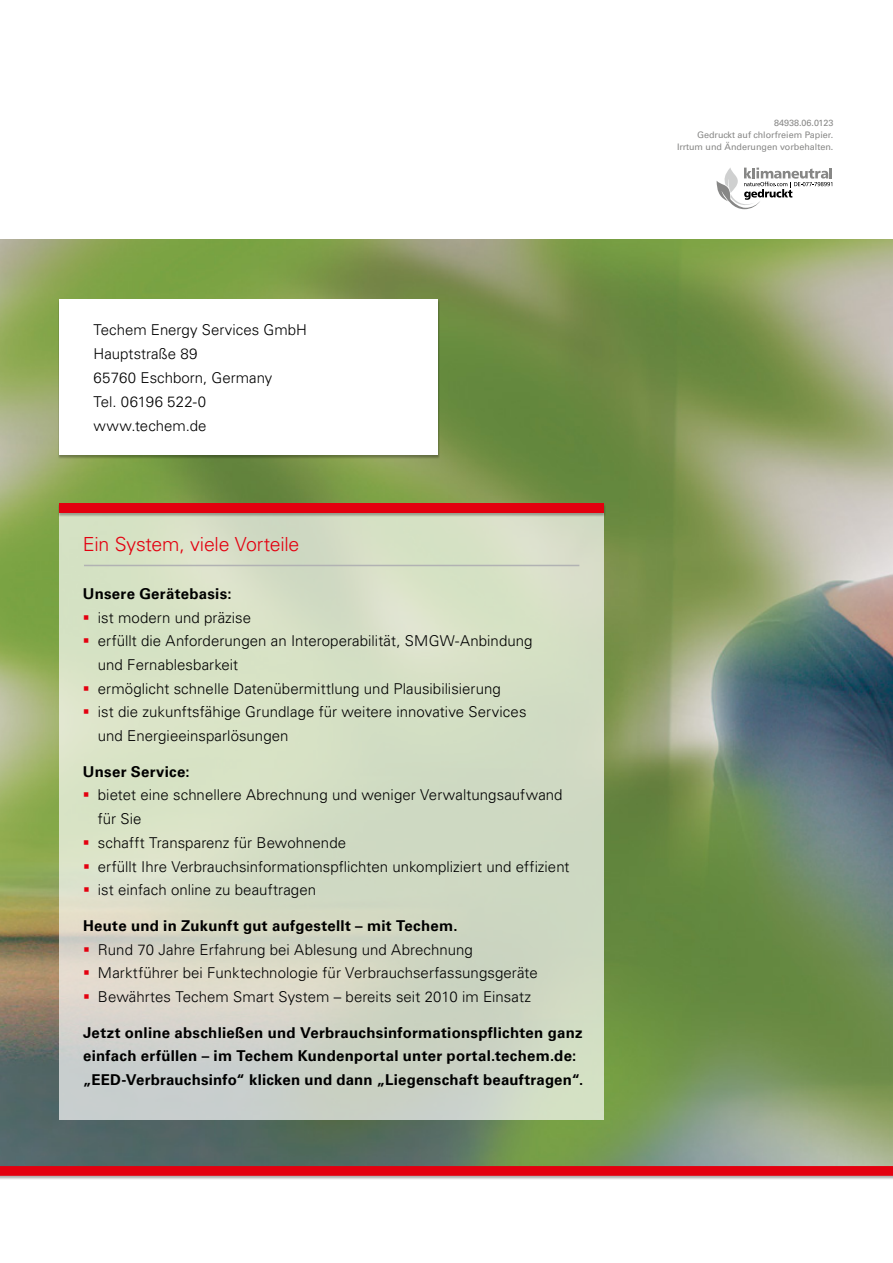
<style>
.page{position:relative;width:893px;height:1263px;background:#fff}
.page>*{position:absolute;margin:0;border:0;box-sizing:border-box;transform-origin:0 0}
.t1{font:300 19.5px "Univers LT Pro 45";letter-spacing:-.01em;color:#e3000f}
.t2{font:300 15px/24px "Univers LT Pro 45";letter-spacing:.005em;color:#000}
.t3{font:700 15px/23.7px "Univers LT Pro 65";letter-spacing:.015em;color:#000}
.t4{font:9px/12px "Univers LT Pro 55 Roman";color:#878786;text-align:right}
.s1{color:#e3000f}
</style>
<div class="page">
<img style="left:0;top:239px;width:893px;height:857px">
<div style="left:58px;top:299px;width:381px;height:160px;background:#000;opacity:.3"></div>
<div style="left:60px;top:299px;width:378px;height:156px;background:#fff"></div>
<div style="left:60px;top:507px;width:544px;height:613px;background:linear-gradient(to bottom,#d8e4c5,#cfd3c6)"></div>
<div style="left:58px;top:503px;width:548px;height:14px;background:#000;opacity:.3"></div>
<div style="left:60px;top:503px;width:544px;height:10px;background:#e3000f"></div>
<svg style="left:717px;top:167px;width:115px;height:42px"></svg>
<div style="left:0;top:1096px;width:893px;height:113px;background:#000;opacity:.3"></div>
<svg style="left:0;top:1166px;width:893px;height:10px;background:#e10312"></svg>
<hr style="left:84px;top:565px;width:495px;height:1px;background:#b1b2b3">
<p class="t2" style="left:94px;top:317px;width:215px">Techem Energy Services GmbH<br>Hauptstraße 89<br>65760 Eschborn, Germany<br>Tel. 06196 522-0 www.techem.de</p>
<h1 class="t1" style="left:83px;top:531px;width:218px">Ein System, viele Vorteile</h1>
<p class="t3" style="left:83px;top:581px;width:150px">Unsere Gerätebasis:</p>
<p class="t2" style="left:83px;top:605px;width:170px"><span class="s1">▪</span> ist modern und präzise</p>
<p class="t2" style="left:98px;top:629px;width:436px;text-indent:-15px"><span class="s1">▪</span> erfüllt die Anforderungen an Interoperabilität, SMGW-Anbindung und Fernablesbarkeit</p>
<p class="t2" style="left:83px;top:676px;width:419px"><span class="s1">▪</span> ermöglicht schnelle Datenübermittlung und Plausibilisierung</p>
<p class="t2" style="left:98px;top:700px;width:430px;text-indent:-15px"><span class="s1">▪</span> ist die zukunftsfähige Grundlage für weitere innovative Services und Energieeinsparlösungen</p>
<p class="t3" style="left:83px;top:759px;width:108px">Unser Service:</p>
<p class="t2" style="left:98px;top:783px;width:466px;text-indent:-15px"><span class="s1">▪</span> bietet eine schnellere Abrechnung und weniger Verwaltungsaufwand für Sie</p>
<p class="t2" style="left:83px;top:830px;width:265px"><span class="s1">▪</span> schafft Transparenz für Bewohnende</p>
<p class="t2" style="left:83px;top:854px;width:488px"><span class="s1">▪</span> erfüllt Ihre Verbrauchsinformationspflichten unkompliziert und effizient</p>
<p class="t2" style="left:83px;top:877px;width:235px"><span class="s1">▪</span> ist einfach online zu beauftragen</p>
<p class="t3" style="left:83px;top:913px;width:376px">Heute und in Zukunft gut aufgestellt – mit Techem.</p>
<p class="t2" style="left:83px;top:937px;width:391px"><span class="s1">▪</span> Rund 70 Jahre Erfahrung bei Ablesung und Abrechnung</p>
<p class="t2" style="left:83px;top:961px;width:456px"><span class="s1">▪</span> Marktführer bei Funktechnologie für Verbrauchserfassungsgeräte</p>
<p class="t2" style="left:83px;top:984px;width:449px"><span class="s1">▪</span> Bewährtes Techem Smart System – bereits seit 2010 im Einsatz</p>
<p class="t3" style="left:83px;top:1020px;width:502px">Jetzt online abschließen und Verbrauchsinformationspflichten ganz einfach erfüllen – im Techem Kundenportal unter portal.techem.de: „EED-Verbrauchsinfo“ klicken und dann „Liegenschaft beauftragen“.</p>
<p class="t4" style="left:677px;top:116px;width:158px">84938.06.0123<br>Gedruckt auf chlorfreiem Papier.<br>Irrtum und Änderungen vorbehalten.</p>
</div>
